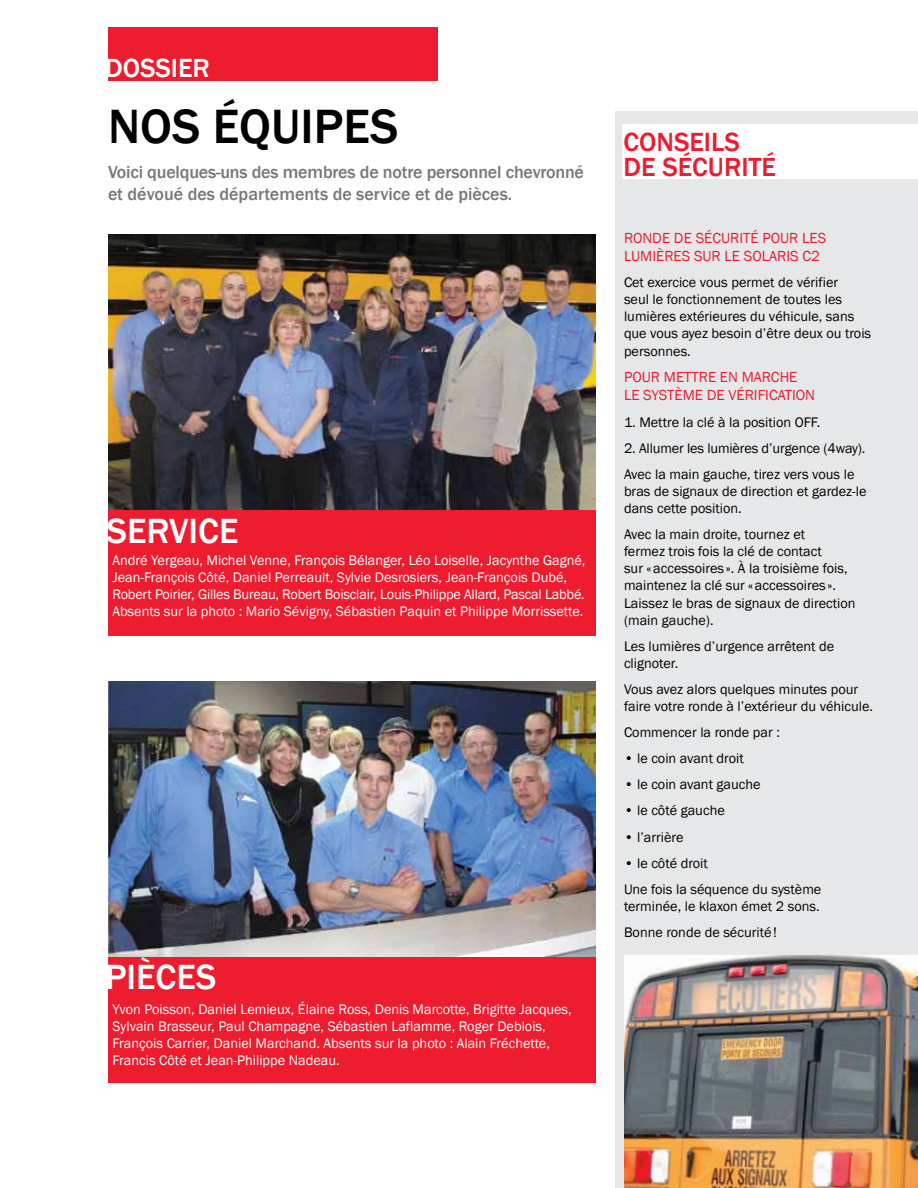
<style>
.page{position:relative;width:918px;height:1188px;background:#fff}
.page>*{position:absolute;margin:0;border:0;box-sizing:border-box;transform-origin:0 0}
.t1{font:500 49.5px "Franklin Gothic";color:#000}
.t2{font:500 36px "Franklin Gothic";color:#fff}
.t3{font:500 27px/25.5px "Franklin Gothic";color:#ed1c2e}
.t4{font:500 27px "Franklin Gothic";color:#fff}
.t5{font:500 18px/21.6px "Franklin Gothic";letter-spacing:-.005em;color:#77787b}
.t6{font:15px/18px "Franklin Gothic";color:#ed1c2e;text-align:right}
.t7{font:14.25px/17.1px "Franklin Gothic";color:#000}
.t8{font:14.25px/17.1px "Franklin Gothic";color:#fff}
</style>
<div class="page">
<div style="left:108px;top:510px;width:487px;height:125px;background:#ed1c2e"></div>
<div style="left:108px;top:956px;width:487px;height:127px;background:#ed1c2e"></div>
<img style="left:108px;top:234px;width:487px;height:276px">
<img style="left:108px;top:681px;width:487px;height:275px">
<div style="left:108px;top:27px;width:330px;height:54px;background:#ed1c2e"></div>
<div style="left:615px;top:111px;width:303px;height:1077px;background:#e6e7e8"></div>
<div style="left:622px;top:125px;width:296px;height:54px;background:#fff"></div>
<img style="left:624px;top:955px;width:294px;height:233px">
<h3 class="t4" style="left:105px;top:52px;width:106px">dossier</h3>
<h1 class="t1" style="left:108px;top:96px;width:292px">nos équipes</h1>
<p class="t5" style="left:108px;top:161px;width:478px">Voici quelques-uns des membres de notre personnel chevronné et dévoué des départements de service et de pièces.</p>
<h2 class="t2" style="left:106px;top:509px;width:133px">service</h2>
<p class="t8" style="left:112px;top:552px;width:475px">André Yergeau, Michel Venne, François Bélanger, Léo Loiselle, Jacynthe Gagné, Jean-François Côté, Daniel Perreault, Sylvie Desrosiers, Jean-François Dubé, Robert Poirier, Gilles Bureau, Robert Boisclair, Louis-Philippe Allard, Pascal Labbé.<br>Absents sur la photo : Mario Sévigny, Sébastien Paquin et Philippe Morrissette.</p>
<h2 class="t2" style="left:105px;top:955px;width:113px">pièces</h2>
<p class="t8" style="left:112px;top:1001px;width:461px">Yvon Poisson, Daniel Lemieux, Élaine Ross, Denis Marcotte, Brigitte Jacques, Sylvain Brasseur, Paul Champagne, Sébastien Laflamme, Roger Deblois, François Carrier, Daniel Marchand. Absents sur la photo : Alain Fréchette, Francis Côté et Jean-Philippe Nadeau.</p>
<h3 class="t3" style="left:623px;top:129px;width:154px">conseils de sécurité</h3>
<p class="t6" style="left:624px;top:229px;width:198px">RITÉ POUR LES<br>LUMIÈRES SUR LE SOLARIS C2</p>
<p class="t7" style="left:624px;top:274px;width:249px">Cet exercice vous permet de vérifier<br>seul le fonctionnement de toutes les lumières extérieures du véhicule, sans que vous ayez besoin d’être deux ou trois personnes.</p>
<p class="t6" style="left:624px;top:369px;width:193px;text-align:left">POU R METTRE EN MARCHE<br>LE SYSTÈME DE VÉRIFICATION</p>
<p class="t7" style="left:624px;top:414px;width:198px">1. Mettre la clé à la position OFF.</p>
<p class="t7" style="left:624px;top:435px;width:243px;line-height:26.1px">2. Allumer les lumières d’urgence (4way).<br>Avec la main gauche, tirez vers vous le</p>
<p class="t7" style="left:624px;top:483px;width:244px">bras de signaux de direction et gardez-le dans cette position.</p>
<p class="t7" style="left:624px;top:526px;width:233px">Avec la main droite, tournez et<br>fermez trois fois la clé de contact<br>sur «accessoires ». À la troisième fois, maintenez la clé sur «accessoires ».<br>Laissez le bras de signaux de direction (main gauche).</p>
<p class="t7" style="left:624px;top:638px;width:212px">Les lumières d’urgence arrêtent de clignoter.</p>
<p class="t7" style="left:624px;top:681px;width:251px">Vous avez alors quelques minutes pour faire votre ronde à l’extérieur du véhicule.</p>
<p class="t7" style="left:624px;top:724px;width:157px">Commencer la ronde par :</p>
<p class="t7" style="left:624px;top:750px;width:121px">• le coin avant droit</p>
<p class="t7" style="left:624px;top:776px;width:138px">• le coin avant gauche</p>
<p class="t7" style="left:624px;top:802px;width:102px">• le côté gauche</p>
<p class="t7" style="left:624px;top:829px;width:61px">• l’arrière</p>
<p class="t7" style="left:624px;top:850px;width:199px;line-height:26.1px">• le côté droit<br>Une fois la séquence du système</p>
<p class="t7" style="left:624px;top:893px;width:197px;line-height:26.1px">terminée, le klaxon émet 2 sons.<br>Bonne ronde de sécurité!</p>
<p class="t6" style="left:624px;top:229px;width:81px">RONDE DE SÉCU</p>
</div>
